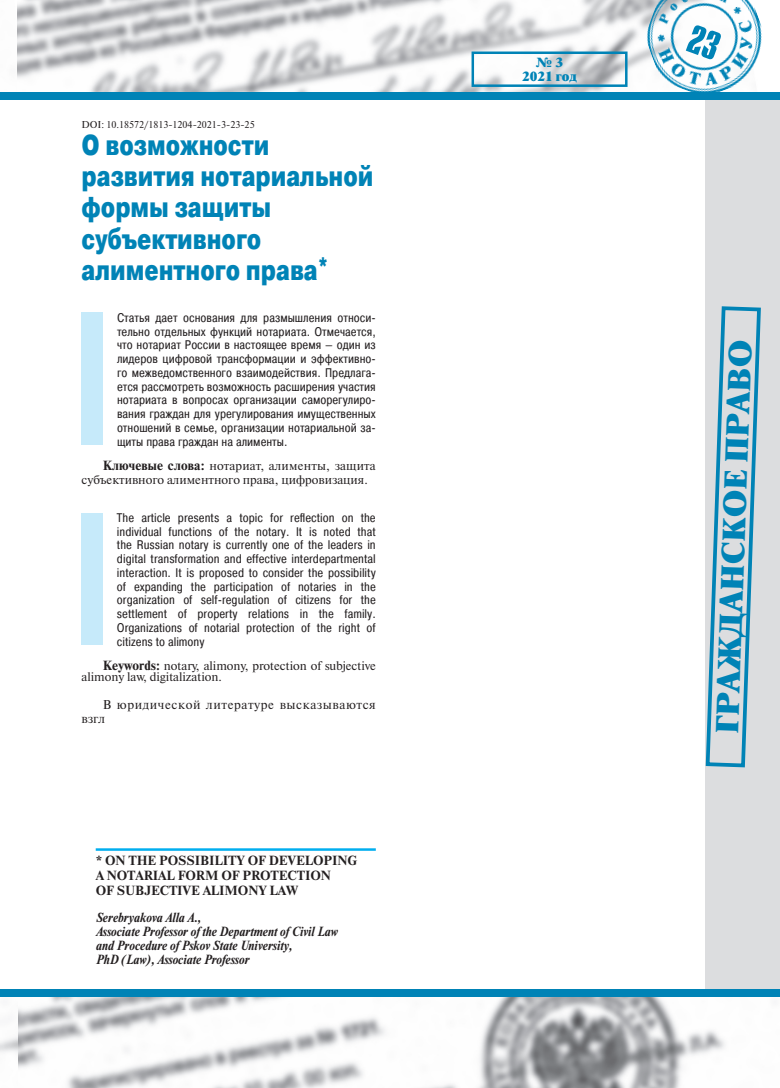
<style>
.page{position:relative;width:780px;height:1088px;background:#fff}
.page>*{position:absolute;margin:0;border:0;box-sizing:border-box;transform-origin:0 0}
.t1{font:30px "Newton XC";color:#0083b6}
.t2{font:900 28.75px/31.2px "Pragmatica Cond";color:#0083b6;scale:.85 1}
.t3{font:12.75px/14.1px "Newton C";letter-spacing:.045em;color:#231f20}
.t4{font:12.5px/13.8px "Pragmatica Cond";color:#231f20;text-align:justify}
.t5{font:12.5px/13.8px "Newton C";color:#231f20}
.t6{font:italic 700 12.5px/13.8px "Newton C";color:#231f20;scale:.9 1}
.t7{font:700 12.5px/15px "Newton C";color:#231f20}
.t8{font:12.5px/13.8px "Newton XC";color:#0083b6;text-align:center}
.t9{font:10px "Newton C";color:#231f20}
.s1{font-weight:700}
</style>
<div class="page">
<img style="left:0;top:0;width:779px;height:93px">
<img style="left:0;top:997px;width:725px;height:91px">
<div style="left:705px;top:97px;width:75px;height:892px;background:#dcdddf"></div>
<svg style="left:470px;top:50px;width:158px;height:38px"></svg>
<div style="left:18px;top:93px;width:762px;height:7px;background:#0083b6"></div>
<img style="left:632px;top:0;width:145px;height:93px">
<div style="left:0;top:93px;width:18px;height:7px;background:#0083b6"></div>
<div style="left:18px;top:989px;width:762px;height:8px;background:#0083b6"></div>
<div style="left:0;top:989px;width:18px;height:8px;background:#0083b6"></div>
<svg style="left:705px;top:306px;width:56px;height:462px"></svg>
<hr style="left:96px;top:848px;width:280px;height:3px;background:#00aeef">
<div style="left:81px;top:312px;width:22px;height:133px;background:#c6eafa"></div>
<div style="left:81px;top:514px;width:22px;height:131px;background:#c6eafa"></div>
<svg style="left:685px;top:24px;width:37px;height:36px"></svg>
<p class="t9" style="left:81px;top:121px;width:175px">DOI: 10.18572/1813-1204-2021-3-23-25</p>
<h2 class="t2" style="left:81px;top:130px;width:345px">О возможности развития нотариальной формы защиты субъективного алиментного права*</h2>
<p class="t4" style="left:117px;top:312px;width:260px">Статья дает основания для размышления относи&shy;тельно отдельных функций нотариата. Отмечается, что нотариат России в настоящее время — один из лидеров цифровой трансформации и эффективно&shy;го межведомственного взаимодействия. Предлага&shy;ется рассмотреть возможность расширения участия нотариата в вопросах организации саморегулиро&shy;вания граждан для урегулирования имущественных отношений в семье, организации нотариальной за&shy;щиты права граждан на алименты.</p>
<p class="t5" style="left:81px;top:460px;width:296px;text-indent:21px"><span class="s1">Ключевые слова:</span> нотариат, алименты, защита субъективного алиментного права, цифровизация.</p>
<p class="t4" style="left:117px;top:512px;width:260px">The article presents a topic for reflection on the individual functions of the notary. It is noted that the Russian notary is currently one of the leaders in digital transformation and effective interdepartmental interaction. It is proposed to consider the possibility of expanding the participation of notaries in the organization of self-regulation of citizens for the settlement of property relations in the family.<br>Organizations of notarial protection of the right of citizens to alimony</p>
<p class="t5" style="left:81px;top:661px;width:296px;line-height:11.1px;text-indent:21px"><span class="s1">Keywords:</span> notary, alimony, protection of subjective alimony law, digitalization.</p>
<p class="t3" style="left:81px;top:699px;width:296px;text-indent:21px">В юридической литературе высказываются взгл</p>
<p class="t7" style="left:96px;top:853px;width:263px">* ON THE POSSIBILITY OF DEVELOPING<br>A NOTARIAL FORM OF PROTECTION<br>OF SUBJECTIVE ALIMONY LAW</p>
<p class="t6" style="left:96px;top:912px;width:270px">Serebryakova Alla A.,<br>Associate Professor of the Department of Civil Law and Procedure of Pskov State University,<br>PhD (Law), Associate Professor</p>
<p class="t8" style="left:522px;top:56px;width:56px">№ 3<br>2021 год</p>
<h1 class="t1" style="left:709px;top:733px;width:395px;rotate:-88deg">ГРАЖДАНСКОЕ ПРАВО</h1>
</div>
